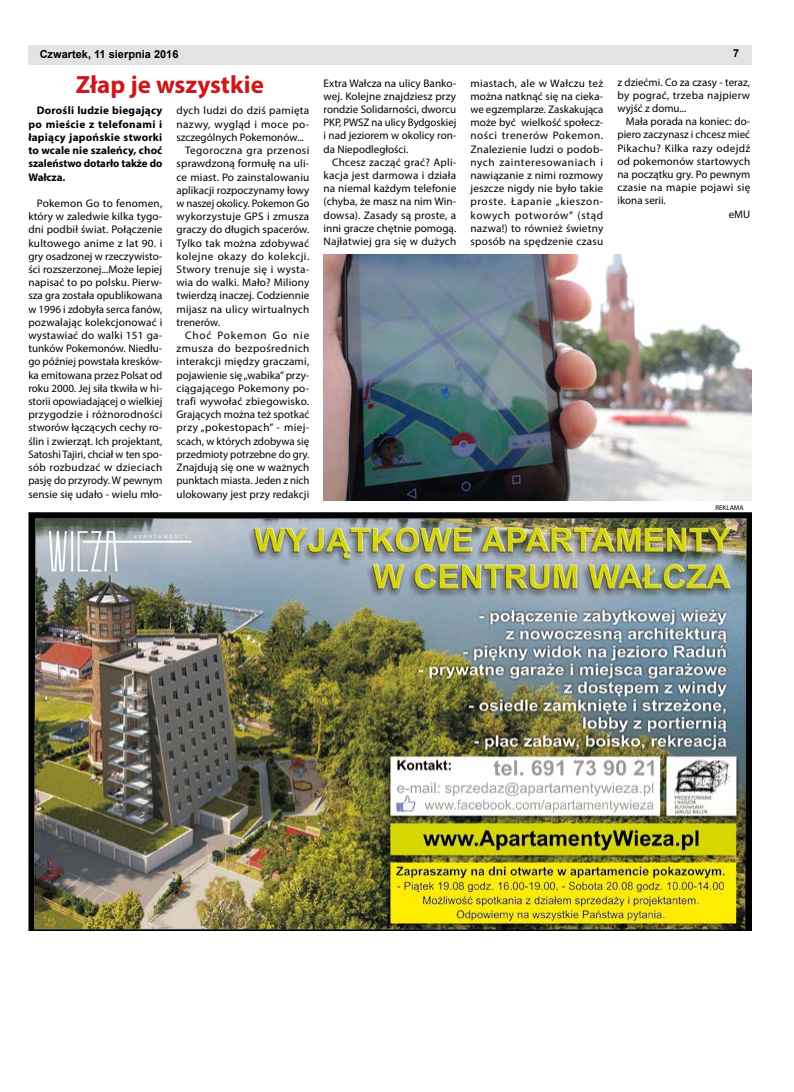
<style>
.page{position:relative;width:794px;height:1092px;background:#fff}
.page>*{position:absolute;margin:0;border:0;box-sizing:border-box;transform-origin:0 0}
.t1{font:700 25px "Myriad Pro";color:#cd171a}
.t2{font:11px/13.2px "Myriad Pro";letter-spacing:.01em;color:#000;text-align:justify}
.t3{font:700 11px/13.2px "Myriad Pro";color:#000;text-align:justify}
.t4{font:11px "Myriad Pro";letter-spacing:.03em;color:#000}
.t5{font:11px "Myriad Pro";letter-spacing:.035em;color:#000}
.t6{font:700 11px "Arial";color:#000}
.t7{font:11px "Myriad Pro";letter-spacing:.04em;color:#000}
.t8{font:11px "Myriad Pro";letter-spacing:.075em;color:#000}
.t9{font:7px "Myriad Pro";color:#000}
</style>
<div class="page">
<div style="left:28px;top:45px;width:723px;height:19px;background:#e3e3e3"></div>
<img style="left:28px;top:512px;width:723px;height:418px">
<img style="left:323px;top:254px;width:428px;height:246px">
<p class="t6" style="left:40px;top:47px;width:140px">Czwartek, 11 sierpnia 2016</p>
<p class="t6" style="left:733px;top:46px;width:8px">7</p>
<h1 class="t1" style="left:76px;top:68px;width:190px">Złap je wszystkie</h1>
<p class="t3" style="left:28px;top:104px;width:136px;text-indent:9px">Dorośli ludzie biegający po mieście z telefonami i łapiący japońskie stworki to wcale nie szaleńcy, choć szaleństwo dotarło także do Wałcza.</p>
<p class="t2" style="left:28px;top:196px;width:136px;text-indent:9px">Pokemon Go to fenomen, który w zaledwie kilka tygo&shy;dni podbił świat. Połączenie kultowego anime z lat 90. i gry osadzonej w rzeczywisto&shy;ści rozszerzonej...Może lepiej napisać to po polsku. Pierw&shy;sza gra została opublikowana w 1996 i zdobyła serca fanów, pozwalając kolekcjonować i wystawiać do walki 151 ga&shy;tunków Pokemonów. Niedłu&shy;go później powstała kresków&shy;ka emitowana przez Polsat od roku 2000. Jej siła tkwiła w hi&shy;storii opowiadającej o wielkiej przygodzie i różnorodności stworów łączących cechy ro&shy;ślin i zwierząt. Ich projektant, Satoshi Tajiri, chciał w ten spo&shy;sób rozbudzać w dzieciach pasję do przyrody. W pewnym sensie się udało - wielu mło-</p>
<p class="t2" style="left:176px;top:104px;width:134px">dych ludzi do dziś pamięta</p>
<p class="t4" style="left:176px;top:117px;width:134px">nazwy, wygląd i moce po-</p>
<p class="t2" style="left:176px;top:130px;width:129px">szczególnych Pokemonów...</p>
<p class="t5" style="left:185px;top:144px;width:126px">Tegoroczna gra przenosi</p>
<p class="t2" style="left:176px;top:157px;width:134px">sprawdzoną formułę na uli-</p>
<p class="t2" style="left:176px;top:170px;width:134px">ce miast. Po zainstalowaniu</p>
<p class="t2" style="left:176px;top:183px;width:134px">aplikacji rozpoczynamy łowy</p>
<p class="t2" style="left:176px;top:196px;width:134px">w naszej okolicy. Pokemon Go</p>
<p class="t2" style="left:176px;top:210px;width:134px">wykorzystuje GPS i zmusza</p>
<p class="t2" style="left:176px;top:223px;width:134px">graczy do długich spacerów.</p>
<p class="t2" style="left:176px;top:236px;width:134px">Tylko tak można zdobywać</p>
<p class="t7" style="left:176px;top:249px;width:134px">kolejne okazy do kolekcji.</p>
<p class="t2" style="left:176px;top:262px;width:134px">Stwory trenuje się i wysta-</p>
<p class="t2" style="left:176px;top:276px;width:134px">wia do walki. Mało? Miliony</p>
<p class="t2" style="left:176px;top:289px;width:134px">twierdzą inaczej. Codziennie</p>
<p class="t2" style="left:176px;top:302px;width:134px">mijasz na ulicy wirtualnych</p>
<p class="t2" style="left:176px;top:315px;width:45px">trenerów.</p>
<p class="t8" style="left:185px;top:328px;width:126px">Choć Pokemon Go nie</p>
<p class="t5" style="left:176px;top:342px;width:134px">zmusza do bezpośrednich</p>
<p class="t2" style="left:176px;top:355px;width:134px">interakcji między graczami,</p>
<p class="t2" style="left:176px;top:368px;width:134px">pojawienie się „wabika” przy-</p>
<p class="t2" style="left:176px;top:381px;width:134px">ciągającego Pokemony po-</p>
<p class="t2" style="left:176px;top:394px;width:134px">trafi wywołać zbiegowisko.</p>
<p class="t2" style="left:176px;top:408px;width:134px">Grających można też spotkać</p>
<p class="t4" style="left:176px;top:421px;width:134px">przy „pokestopach” - miej-</p>
<p class="t2" style="left:176px;top:434px;width:134px">scach, w których zdobywa się</p>
<p class="t2" style="left:176px;top:447px;width:134px">przedmioty potrzebne do gry.</p>
<p class="t2" style="left:176px;top:460px;width:134px">Znajdują się one w ważnych</p>
<p class="t2" style="left:176px;top:474px;width:134px">punktach miasta. Jeden z nich</p>
<p class="t2" style="left:176px;top:487px;width:134px">ulokowany jest przy redakcji</p>
<p class="t2" style="left:323px;top:76px;width:134px">Extra Wałcza na ulicy Banko&shy;wej. Kolejne znajdziesz przy rondzie Solidarności, dworcu PKP, PWSZ na ulicy Bydgoskiej i nad jeziorem w okolicy ron&shy;da Niepodległości.</p>
<p class="t2" style="left:323px;top:155px;width:134px;text-indent:9px">Chcesz zacząć grać? Apli&shy;kacja jest darmowa i działa na niemal każdym telefonie (chyba, że masz na nim Win&shy;dowsa). Zasady są proste, a inni gracze chętnie pomogą.<br>Najłatwiej gra się w dużych</p>
<p class="t2" style="left:470px;top:76px;width:134px">miastach, ale w Wałczu też można natknąć się na cieka&shy;we egzemplarze. Zaskakująca może być wielkość społecz&shy;ności trenerów Pokemon.<br>Znalezienie ludzi o podob&shy;nych zainteresowaniach i nawiązanie z nimi rozmowy jeszcze nigdy nie było takie proste. Łapanie „kieszon&shy;kowych potworów” (stąd nazwa!) to również świetny sposób na spędzenie czasu</p>
<p class="t2" style="left:617px;top:75px;width:134px">z dziećmi. Co za czasy - teraz, by pograć, trzeba najpierw wyjść z domu...</p>
<p class="t2" style="left:626px;top:115px;width:126px">Mała porada na koniec: do-</p>
<p class="t2" style="left:617px;top:128px;width:134px">piero zaczynasz i chcesz mieć</p>
<p class="t4" style="left:617px;top:141px;width:134px">Pikachu? Kilka razy odejdź</p>
<p class="t2" style="left:617px;top:154px;width:134px">od pokemonów startowych</p>
<p class="t2" style="left:617px;top:167px;width:134px">na początku gry. Po pewnym</p>
<p class="t2" style="left:617px;top:181px;width:134px">czasie na mapie pojawi się</p>
<p class="t2" style="left:617px;top:194px;width:50px">ikona serii.</p>
<p class="t2" style="left:728px;top:207px;width:23px">eMU</p>
<p class="t9" style="left:715px;top:503px;width:30px">REKLAMA</p>
</div>
